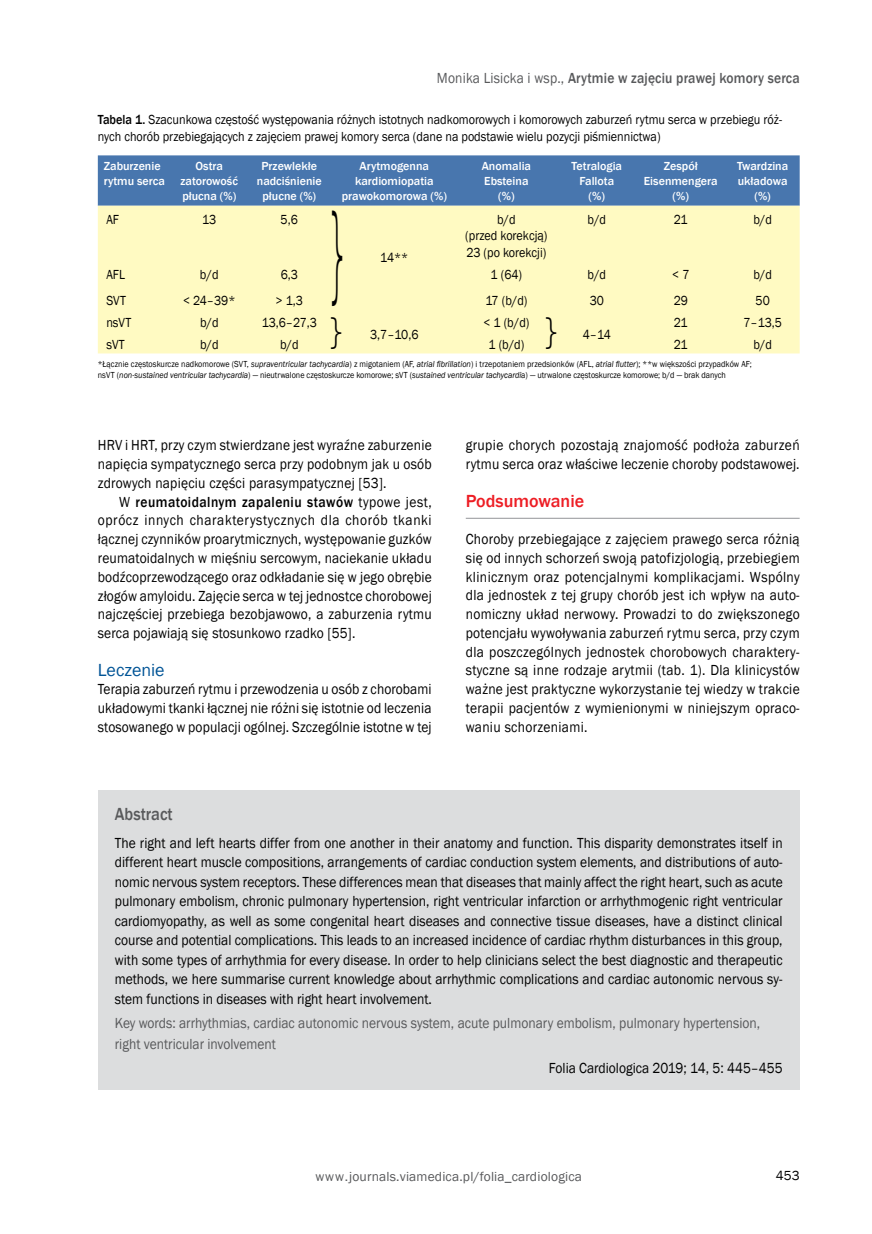
<style>
.page{position:relative;width:872px;height:1234px;background:#fff}
.page>*{position:absolute;margin:0;border:0;box-sizing:border-box;transform-origin:0 0}
.t1{font:103.5px "Humnst 777 Lt EU";color:#000;scale:.3 1}
.t2{font:34.5px "Humnst 777 Lt EU";color:#000;scale:.9 1}
.t3{font:500 18px "Franklin Gothic";color:#ed1d24}
.t4{font:18px "Franklin Gothic";color:#005496}
.t5{font:500 18px "Franklin Gothic";color:#58595b;scale:.9 1}
.t6{font:15px/18.8px "Franklin Gothic";letter-spacing:.01em;color:#000;text-align:justify;scale:.9 1}
.t7{font:15px/20.5px "Franklin Gothic";color:#58595b;scale:.9 1}
.t8{font:500 15px "Franklin Gothic";letter-spacing:.01em;color:#58595b;scale:.9 1}
.t9{font:13.5px/16.5px "Franklin Gothic";color:#000;scale:.9 1}
.t10{font:13.5px "Franklin Gothic";letter-spacing:.01em;color:#58595b}
.t11{font:13.5px "Franklin Gothic";color:#000}
.t12{font:500 12px/15px "Franklin Gothic";color:#fff;text-align:center}
.t13{font:9px/10.9px "Franklin Gothic";letter-spacing:.005em;color:#000;scale:.9 1}
.s1{font-weight:400}
.s2{font-weight:500}
.s3{font-style:italic}
</style>
<div class="page">
<hr style="left:466px;top:518px;width:333px;height:1px;background:#939598">
<div style="left:98px;top:789px;width:701px;height:300px;background:#dcddde"></div>
<div style="left:98px;top:155px;width:701px;height:51px;background:#4876ae"></div>
<div style="left:98px;top:206px;width:701px;height:147px;background:#fffac2"></div>
<p class="t8" style="left:437px;top:69px;width:404px"><span class="s1">Monika Lisicka i wsp.,</span> Arytmie w zajęciu prawej komory serca</p>
<p class="t9" style="left:98px;top:112px;width:761px"><span class="s2">Tabela 1.</span> Szacunkowa częstość występowania różnych istotnych nadkomorowych i komorowych zaburzeń rytmu serca w przebiegu róż&shy;nych chorób przebiegających z zajęciem prawej komory serca (dane na podstawie wielu pozycji piśmiennictwa)</p>
<p class="t12" style="left:104px;top:158px;width:63px;text-align:left">Zaburzenie rytmu serca</p>
<p class="t12" style="left:181px;top:158px;width:59px">Ostra zatorowość płucna (%)</p>
<p class="t12" style="left:257px;top:158px;width:66px">Przewlekłe nadciśnienie płucne (%)</p>
<p class="t12" style="left:342px;top:158px;width:106px">Arytmogenna kardiomiopatia prawokomorowa (%)</p>
<p class="t12" style="left:482px;top:158px;width:51px">Anomalia<br>Ebsteina (%)</p>
<p class="t12" style="left:571px;top:158px;width:52px">Tetralogia<br>Fallota (%)</p>
<p class="t12" style="left:644px;top:158px;width:75px">Zespół<br>Eisenmengera (%)</p>
<p class="t12" style="left:737px;top:158px;width:53px">Twardzina układowa (%)</p>
<p class="t9" style="left:106px;top:211px;width:16px">AF</p>
<p class="t9" style="left:202px;top:211px;width:17px">13</p>
<p class="t9" style="left:281px;top:211px;width:21px">5,6</p>
<p class="t9" style="left:380px;top:249px;width:33px">14**</p>
<h1 class="t1" style="left:330px;top:185px;width:53px">}</h1>
<p class="t9" style="left:465px;top:211px;width:93px;text-align:center">b/d<br>(przed korekcją)<br>23 (po korekcji)</p>
<p class="t9" style="left:587px;top:211px;width:22px">b/d</p>
<p class="t9" style="left:674px;top:211px;width:17px">21</p>
<p class="t9" style="left:753px;top:211px;width:22px">b/d</p>
<p class="t9" style="left:106px;top:266px;width:22px">AFL</p>
<p class="t9" style="left:200px;top:266px;width:22px">b/d</p>
<p class="t9" style="left:281px;top:266px;width:21px">6,3</p>
<p class="t9" style="left:490px;top:266px;width:37px">1 (64)</p>
<p class="t9" style="left:587px;top:266px;width:22px">b/d</p>
<p class="t9" style="left:672px;top:266px;width:21px">&lt; 7</p>
<p class="t9" style="left:753px;top:266px;width:22px">b/d</p>
<p class="t9" style="left:106px;top:292px;width:23px">SVT</p>
<p class="t9" style="left:183px;top:292px;width:60px">&lt; 24–39*</p>
<p class="t9" style="left:276px;top:292px;width:32px">&gt; 1,3</p>
<p class="t9" style="left:485px;top:292px;width:48px">17 (b/d)</p>
<p class="t9" style="left:589px;top:292px;width:17px">30</p>
<p class="t9" style="left:673px;top:292px;width:17px">29</p>
<p class="t9" style="left:755px;top:292px;width:17px">50</p>
<p class="t9" style="left:106px;top:314px;width:29px">nsVT</p>
<p class="t9" style="left:200px;top:314px;width:22px">b/d</p>
<p class="t9" style="left:262px;top:314px;width:63px">13,6–27,3</p>
<p class="t9" style="left:370px;top:326px;width:55px">3,7–10,6</p>
<h2 class="t2" style="left:328px;top:309px;width:19px">}</h2>
<h2 class="t2" style="left:543px;top:309px;width:19px">}</h2>
<p class="t9" style="left:483px;top:314px;width:53px">&lt; 1 (b/d)</p>
<p class="t9" style="left:674px;top:314px;width:17px">21</p>
<p class="t9" style="left:743px;top:314px;width:44px">7–13,5</p>
<p class="t9" style="left:583px;top:326px;width:33px">4–14</p>
<p class="t9" style="left:106px;top:337px;width:22px">sVT</p>
<p class="t9" style="left:200px;top:337px;width:22px">b/d</p>
<p class="t9" style="left:280px;top:337px;width:22px">b/d</p>
<p class="t9" style="left:488px;top:337px;width:41px">1 (b/d)</p>
<p class="t9" style="left:674px;top:337px;width:17px">21</p>
<p class="t9" style="left:753px;top:337px;width:22px">b/d</p>
<p class="t13" style="left:98px;top:358px;width:728px">*Łącznie częstoskurcze nadkomorowe (SVT, <span class="s3">supraventricular tachycardia</span>) z migotaniem (AF, <span class="s3">atrial fibrillation</span>) i trzepotaniem przedsionków (AFL, <span class="s3">atrial flutter</span>); **w większości przypadków AF; nsVT (<span class="s3">non-sustained ventricular tachycardia</span>) — nieutrwalone częstoskurcze komorowe; sVT (<span class="s3">sustained ventricular tachycardi</span>a) — utrwalone częstoskurcze komorowe; b/d — brak danych</p>
<p class="t6" style="left:98px;top:436px;width:372px">HRV i HRT, przy czym stwierdzane jest wyraźne zaburzenie napięcia sympatycznego serca przy podobnym jak u osób zdrowych napięciu części parasympatycznej [53].</p>
<p class="t6" style="left:98px;top:492px;width:372px;text-indent:21px">W <span class="s2">reumatoidalnym zapaleniu stawów</span> typowe jest, oprócz innych charakterystycznych dla chorób tkanki łącznej czynników proarytmicznych, występowanie guzków reumatoidalnych w mięśniu sercowym, naciekanie układu bodźcoprzewodzącego oraz odkładanie się w jego obrębie złogów amyloidu. Zajęcie serca w tej jednostce chorobowej najczęściej przebiega bezobjawowo, a zaburzenia rytmu serca pojawiają się stosunkowo rzadko [55].</p>
<p class="t4" style="left:98px;top:658px;width:68px">Leczenie</p>
<p class="t6" style="left:98px;top:680px;width:372px">Terapia zaburzeń rytmu i przewodzenia u osób z chorobami układowymi tkanki łącznej nie różni się istotnie od leczenia stosowanego w populacji ogólnej. Szczególnie istotne w tej</p>
<p class="t6" style="left:466px;top:436px;width:372px">grupie chorych pozostają znajomość podłoża zaburzeń rytmu serca oraz właściwe leczenie choroby podstawowej.</p>
<p class="t3" style="left:466px;top:489px;width:120px">Podsumowanie</p>
<p class="t6" style="left:466px;top:530px;width:372px">Choroby przebiegające z zajęciem prawego serca różnią się od innych schorzeń swoją patofizjologią, przebiegiem klinicznym oraz potencjalnymi komplikacjami. Wspólny dla jednostek z tej grupy chorób jest ich wpływ na auto&shy;nomiczny układ nerwowy. Prowadzi to do zwiększonego potencjału wywoływania zaburzeń rytmu serca, przy czym dla poszczególnych jednostek chorobowych charaktery&shy;styczne są inne rodzaje arytmii (tab. 1). Dla klinicystów ważne jest praktyczne wykorzystanie tej wiedzy w trakcie terapii pacjentów z wymienionymi w niniejszym opraco&shy;waniu schorzeniami.</p>
<p class="t5" style="left:115px;top:802px;width:66px">Abstract</p>
<p class="t6" style="left:115px;top:832px;width:743px;line-height:19.5px">The right and left hearts differ from one another in their anatomy and function. This disparity demonstrates itself in different heart muscle compositions, arrangements of cardiac conduction system elements, and distributions of auto&shy;nomic nervous system receptors. These differences mean that diseases that mainly affect the right heart, such as acute pulmonary embolism, chronic pulmonary hypertension, right ventricular infarction or arrhythmogenic right ventricular cardiomyopathy, as well as some congenital heart diseases and connective tissue diseases, have a distinct clinical course and potential complications. This leads to an increased incidence of cardiac rhythm disturbances in this group, with some types of arrhythmia for every disease. In order to help clinicians select the best diagnostic and therapeutic methods, we here summarise current knowledge about arrhythmic complications and cardiac autonomic nervous sy&shy;stem functions in diseases with right heart involvement.</p>
<p class="t7" style="left:115px;top:1013px;width:718px">Key words: arrhythmias, cardiac autonomic nervous system, acute pulmonary embolism, pulmonary hypertension, right ventricular involvement</p>
<p class="t6" style="left:549px;top:1058px;width:261px">Folia Cardiologica 2019; 14, 5: 445–455</p>
<p class="t10" style="left:315px;top:1168px;width:268px">www.journals.viamedica.pl/folia_cardiologica</p>
<p class="t11" style="left:776px;top:1166px;width:25px">453</p>
</div>
